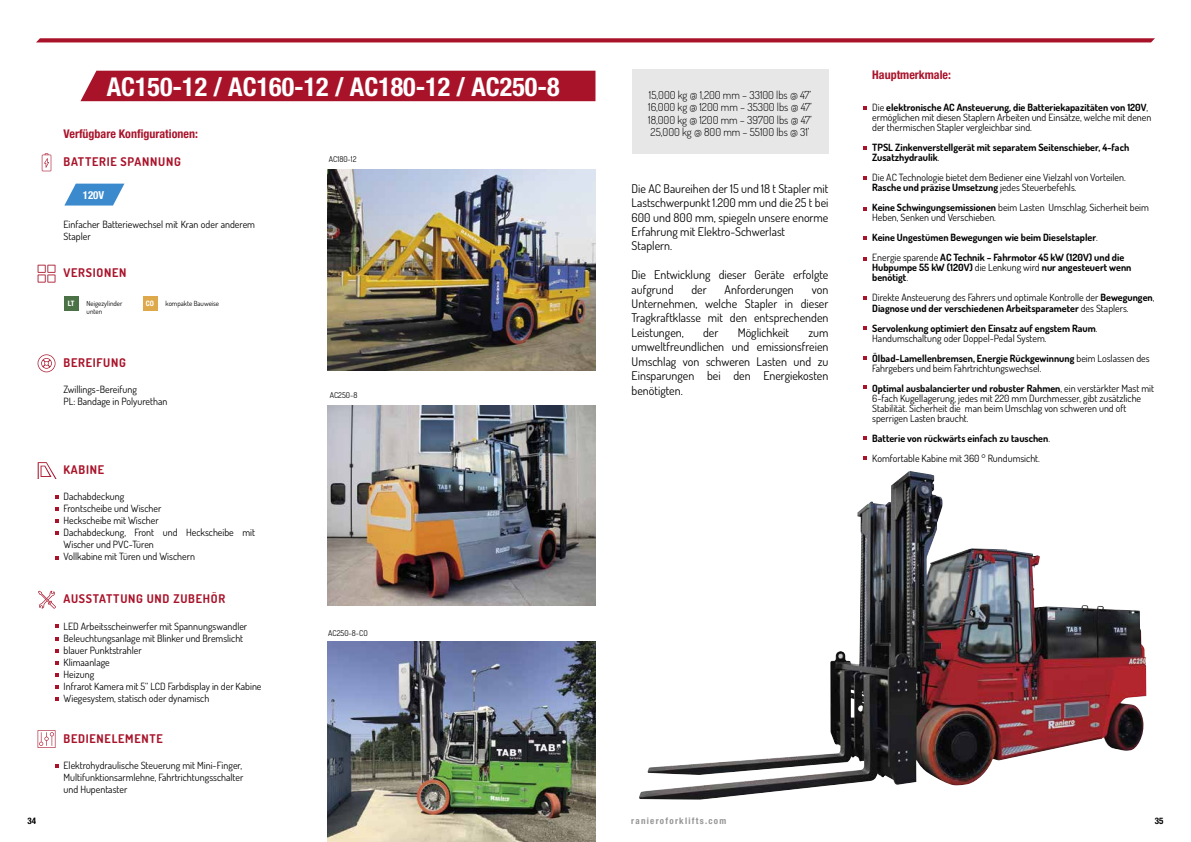
<style>
.page{position:relative;width:1191px;height:842px;background:#fff}
.page>*{position:absolute;margin:0;border:0;box-sizing:border-box;transform-origin:0 0}
.t1{font:700 condensed 26px "Helvetica Neue LT Std";color:#fff}
.t2{font:12px/14.4px "Dosis";color:#000}
.t3{font:700 12px "Dosis";letter-spacing:.06em;color:#a9132a}
.t4{font:700 condensed 12px "Helvetica Neue LT Std";color:#a9132a}
.t5{font:300 11px/12.5px "Dosis";color:#000;text-align:justify}
.t6{font:700 condensed 11px "Helvetica Neue LT Std";color:#fff}
.t7{font:10px/12px "Dosis";color:#000}
.t8{font:700 10px/10px "Dosis";color:#000}
.t9{font:700 condensed 9px "Helvetica Neue LT Std";letter-spacing:.14em;color:#969696}
.t10{font:700 condensed 9px "Helvetica Neue LT Std";color:#000}
.t11{font:8px "Dosis";color:#000}
.t12{font:700 condensed 7.5px "Helvetica Neue LT Std";color:#fff}
.t13{font:7px/8.4px "Dosis";color:#000}
.s1{font-weight:700}
.s2{font-weight:400}
</style>
<div class="page">
<svg style="left:36px;top:38px;width:1119px;height:4px;background:#af2338"></svg>
<img style="left:639px;top:471px;width:507px;height:329px">
<div style="left:80px;top:71px;width:515px;height:30px;background:#a9132a"></div>
<svg style="left:42px;top:153px;width:9px;height:18px"></svg>
<svg style="left:38px;top:354px;width:17px;height:18px"></svg>
<svg style="left:36px;top:462px;width:21px;height:17px"></svg>
<svg style="left:38px;top:591px;width:18px;height:18px"></svg>
<svg style="left:38px;top:730px;width:17px;height:18px"></svg>
<svg style="left:38px;top:265px;width:17px;height:18px"></svg>
<svg style="left:64px;top:184px;width:60px;height:22px"></svg>
<div style="left:64px;top:296px;width:14px;height:15px;background:#4b7146"></div>
<div style="left:143px;top:296px;width:14px;height:15px;background:#dea94a"></div>
<svg style="left:55px;top:495px;width:4px;height:4px"></svg>
<svg style="left:55px;top:508px;width:4px;height:3px"></svg>
<svg style="left:55px;top:519px;width:4px;height:4px"></svg>
<svg style="left:55px;top:531px;width:4px;height:4px"></svg>
<svg style="left:55px;top:556px;width:4px;height:3px"></svg>
<svg style="left:55px;top:625px;width:4px;height:3px"></svg>
<svg style="left:55px;top:649px;width:4px;height:3px"></svg>
<svg style="left:55px;top:685px;width:4px;height:4px"></svg>
<svg style="left:55px;top:637px;width:4px;height:3px"></svg>
<svg style="left:55px;top:673px;width:4px;height:4px"></svg>
<svg style="left:55px;top:661px;width:4px;height:3px"></svg>
<svg style="left:55px;top:697px;width:4px;height:3px"></svg>
<svg style="left:55px;top:764px;width:4px;height:3px"></svg>
<img style="left:327px;top:406px;width:268px;height:200px">
<img style="left:327px;top:169px;width:268px;height:201px">
<img style="left:327px;top:641px;width:268px;height:201px">
<div style="left:631px;top:69px;width:197px;height:85px;background:#e7e7e7"></div>
<svg style="left:863px;top:107px;width:4px;height:3px"></svg>
<svg style="left:863px;top:146px;width:4px;height:3px"></svg>
<svg style="left:863px;top:176px;width:4px;height:4px"></svg>
<svg style="left:863px;top:257px;width:4px;height:3px"></svg>
<svg style="left:863px;top:296px;width:4px;height:4px"></svg>
<svg style="left:863px;top:326px;width:4px;height:3px"></svg>
<svg style="left:863px;top:357px;width:4px;height:3px"></svg>
<svg style="left:863px;top:386px;width:4px;height:3px"></svg>
<svg style="left:863px;top:436px;width:4px;height:3px"></svg>
<svg style="left:863px;top:456px;width:4px;height:4px"></svg>
<svg style="left:863px;top:207px;width:4px;height:3px"></svg>
<svg style="left:863px;top:237px;width:4px;height:3px"></svg>
<h1 class="t1" style="left:107px;top:71px;width:454px">AC150-12 / AC160-12 / AC180-12 / AC250-8</h1>
<p class="t4" style="left:64px;top:126px;width:136px">Verfügbare Konfigurationen:</p>
<p class="t3" style="left:64px;top:154px;width:119px">BATTERIE SPANNUNG</p>
<p class="t6" style="left:83px;top:188px;width:23px">120V</p>
<p class="t7" style="left:64px;top:218px;width:193px">Einfacher Batteriewechsel mit Kran oder anderem<br>Stapler</p>
<p class="t3" style="left:64px;top:265px;width:64px">VERSIONEN</p>
<p class="t13" style="left:87px;top:299px;width:37px">Neigezylinder unten</p>
<p class="t13" style="left:166px;top:299px;width:55px">kompakte Bauweise</p>
<p class="t12" style="left:68px;top:299px;width:8px">LT</p>
<p class="t12" style="left:146px;top:299px;width:10px">CO</p>
<p class="t3" style="left:64px;top:355px;width:64px">BEREIFUNG</p>
<p class="t7" style="left:64px;top:383px;width:105px">Zwillings-Bereifung<br>PL: Bandage in Polyurethan</p>
<p class="t3" style="left:64px;top:462px;width:42px">KABINE</p>
<p class="t7" style="left:64px;top:490px;width:193px">Dachabdeckung<br>Frontscheibe und Wischer<br>Heckscheibe mit Wischer<br>Dachabdeckung, Front und Heckscheibe mit<br>Wischer und PVC-Türen<br>Vollkabine mit Türen und Wischern</p>
<p class="t3" style="left:64px;top:591px;width:163px">AUSSTATTUNG UND ZUBEHÖR</p>
<p class="t7" style="left:64px;top:620px;width:199px">LED Arbeitsscheinwerfer mit Spannungswandler Beleuchtungsanlage mit Blinker und Bremslicht blauer Punktstrahler<br>Klimaanlage<br>Heizung<br>Infrarot Kamera mit 5‘‘ LCD Farbdisplay in der Kabine Wiegesystem, statisch oder dynamisch</p>
<p class="t3" style="left:64px;top:730px;width:101px">BEDIENELEMENTE</p>
<p class="t7" style="left:64px;top:759px;width:181px;text-align:justify">Elektrohydraulische Steuerung mit Mini-Finger, Multifunktionsarmlehne, Fahrtrichtungsschalter und Hupentaster</p>
<p class="t11" style="left:329px;top:154px;width:29px">AC180-12</p>
<p class="t11" style="left:330px;top:390px;width:29px">AC250-8</p>
<p class="t11" style="left:328px;top:628px;width:41px">AC250-8-CO</p>
<p class="t5" style="left:648px;top:88px;width:165px">15,000 kg @ 1,200 mm – 33100 lbs @ 47’ 16,000 kg @ 1200 mm – 35300 lbs @ 47’ 18,000 kg @ 1200 mm – 39700 lbs @ 47’ 25,000 kg @ 800 mm – 55100 lbs @ 31’</p>
<p class="t2" style="left:631px;top:181px;width:198px">Die AC Baureihen der 15 und 18 t Stapler mit Lastschwerpunkt 1.200 mm und die 25 t bei 600 und 800 mm, spiegeln unsere enorme Erfahrung mit Elektro-Schwerlast Staplern.</p>
<p class="t2" style="left:631px;top:267px;width:198px">Die Entwicklung dieser Geräte erfolgte aufgrund</p>
<p class="t2" style="left:691px;top:282px;width:17px">der</p>
<p class="t2" style="left:724px;top:282px;width:71px">Anforderungen</p>
<p class="t2" style="left:631px;top:282px;width:198px;text-align:justify;text-indent:180px">von Unternehmen, welche Stapler in dieser Tragkraftklasse mit den entsprechenden Leistungen,</p>
<p class="t2" style="left:703px;top:325px;width:17px">der</p>
<p class="t2" style="left:737px;top:325px;width:53px">Möglichkeit</p>
<p class="t2" style="left:631px;top:325px;width:198px;text-align:justify;text-indent:177px">zum umweltfreundlichen und emissionsfreien Umschlag von schweren Lasten und zu Einsparungen bei den Energiekosten benötigten.</p>
<p class="t4" style="left:872px;top:68px;width:80px">Hauptmerkmale:</p>
<p class="t7" style="left:872px;top:103px;width:281px;line-height:10px">Die <span class="s1">elektronische AC Ansteuerung, die Batteriekapazitäten von 120V</span>, ermöglichen mit diesen Staplern Arbeiten und Einsätze, welche mit denen der thermischen Stapler vergleichbar sind.</p>
<p class="t8" style="left:872px;top:143px;width:258px">TPSL Zinkenverstellgerät mit separatem Seitenschieber, 4-fach<br>Zusatzhydraulik<span class="s2">.</span></p>
<p class="t7" style="left:872px;top:173px;width:255px;line-height:10px">Die AC Technologie bietet dem Bediener eine Vielzahl von Vorteilen.<br><span class="s1">Rasche und präzise Umsetzung</span> jedes Steuerbefehls.</p>
<p class="t7" style="left:872px;top:203px;width:278px;line-height:10px"><span class="s1">Keine Schwingungsemissionen</span> beim Lasten Umschlag, Sicherheit beim<br>Heben, Senken und Verschieben.</p>
<p class="t8" style="left:872px;top:228px;width:253px;line-height:20px">Keine Ungestümen Bewegungen wie beim Dieselstapler<span class="s2">.<br>Energie sparende</span> AC Technik – Fahrmotor 45 kW (120V) und die</p>
<p class="t8" style="left:872px;top:263px;width:261px">Hubpumpe 55 kW (120V) <span class="s2">die Lenkung wird</span> nur angesteuert wenn benötigt<span class="s2">.</span></p>
<p class="t7" style="left:872px;top:293px;width:284px;line-height:10px">Direkte Ansteuerung des Fahrers und optimale Kontrolle der <span class="s1">Bewegungen</span>,<br><span class="s1">Diagnose und der verschiedenen Arbeitsparameter</span> des Staplers.</p>
<p class="t8" style="left:872px;top:323px;width:227px">Servolenkung optimiert den Einsatz auf engstem Raum<span class="s2">.<br>Handumschaltung oder Doppel-Pedal System.</span></p>
<p class="t7" style="left:872px;top:353px;width:279px;line-height:10px"><span class="s1">Ölbad-Lamellenbremsen, Energie Rückgewinnung</span> beim Loslassen des<br>Fahrgebers und beim Fahrtrichtungswechsel.</p>
<p class="t7" style="left:872px;top:383px;width:283px;line-height:10px"><span class="s1">Optimal ausbalancierter und robuster Rahmen</span>, ein verstärkter Mast mit 6-fach Kugellagerung, jedes mit 220 mm Durchmesser, gibt zusätzliche Stabilität. Sicherheit die man beim Umschlag von schweren und oft sperrigen Lasten braucht.</p>
<p class="t8" style="left:872px;top:428px;width:179px;line-height:20px">Batterie von rückwärts einfach zu tauschen<span class="s2">.<br>Komfortable Kabine mit 360 ° Rundumsicht.</span></p>
<p class="t10" style="left:27px;top:815px;width:10px">34</p>
<p class="t9" style="left:631px;top:815px;width:97px">ranieroforklifts.com</p>
<p class="t10" style="left:1155px;top:815px;width:10px">35</p>
</div>
